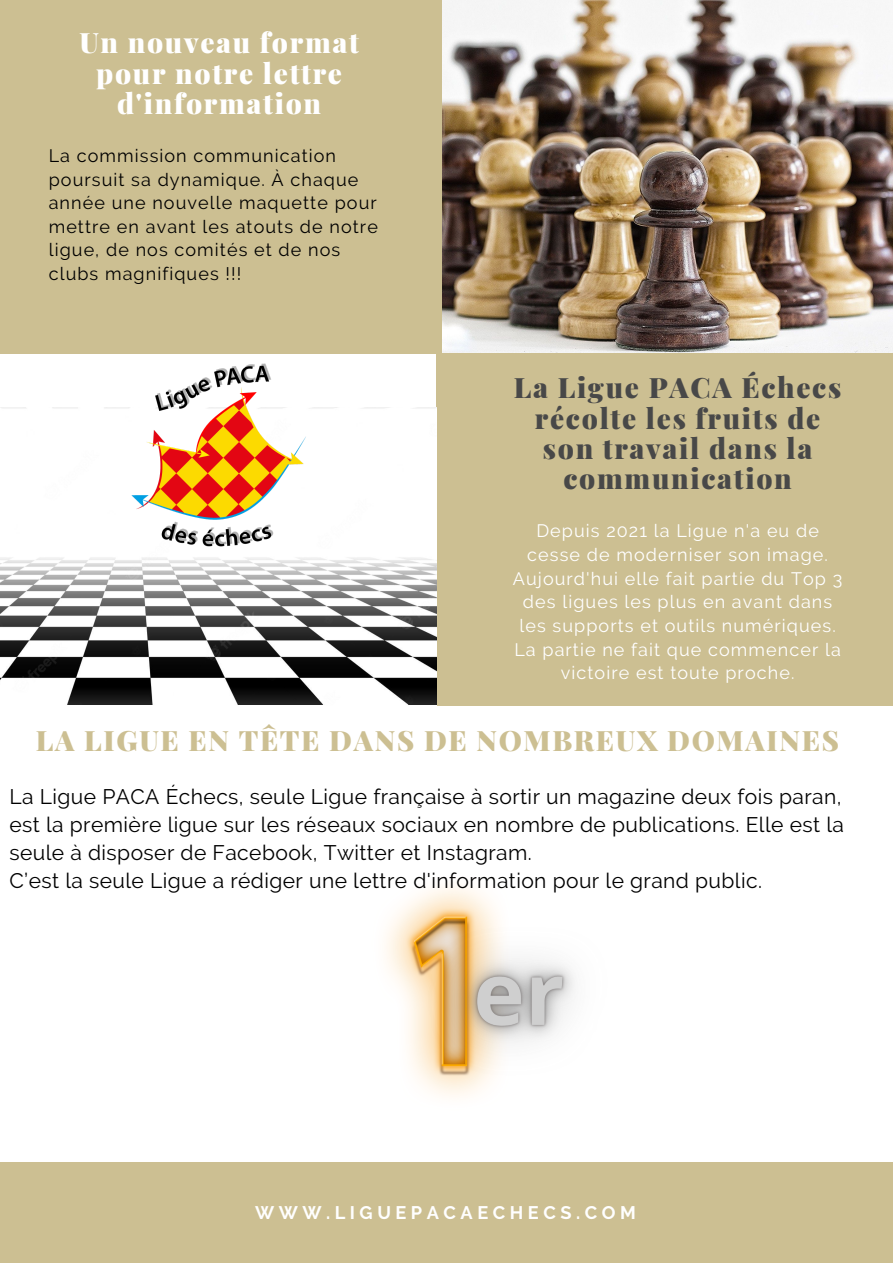
<style>
.page{position:relative;width:893px;height:1264px;background:#fff}
.page>*{position:absolute;margin:0;border:0;box-sizing:border-box;transform-origin:0 0}
.t1{font:900 28.05px/30.3px "Playfair Display";letter-spacing:.06em;color:#484848;text-align:center}
.t2{font:900 28.05px/30.3px "Playfair Display";letter-spacing:.06em;color:#fff;text-align:center}
.t3{font:900 28.05px "Playfair Display";letter-spacing:.06em;color:#ccbf92}
.t4{font:21px/28px "Raleway";letter-spacing:.02em;color:#000}
.t5{font:700 18.15px "Raleway";letter-spacing:.25em;color:#fff}
.t6{font:18px/23.5px "Raleway";letter-spacing:.06em;color:#fff;text-align:center}
.t7{font:18px/23.5px "Raleway";letter-spacing:.06em;color:#000}
</style>
<div class="page">
<img style="left:441px;top:0;width:451px;height:353px">
<div style="left:0;top:0;width:441px;height:353px;background:#ccbf92"></div>
<div style="left:436px;top:353px;width:456px;height:352px;background:#ccbf92"></div>
<div style="left:0;top:1162px;width:892px;height:100px;background:#ccbf92"></div>
<img style="left:0;top:407px;width:436px;height:298px">
<img style="left:123px;top:353px;width:192px;height:202px">
<img style="left:386px;top:886px;width:189px;height:211px">
<h1 class="t2" style="left:79px;top:26px;width:281px">Un nouveau format pour notre lettre d'information</h1>
<p class="t7" style="left:49px;top:144px;width:330px">La commission communication poursuit sa dynamique. À chaque année une nouvelle maquette pour mettre en avant les atouts de notre ligue, de nos comités et de nos clubs magnifiques !!!</p>
<h1 class="t1" style="left:514px;top:371px;width:329px">La Ligue PACA Échecs récolte les fruits de son travail dans la communication</h1>
<p class="t6" style="left:513px;top:519px;width:331px">Depuis 2021 la Ligue n'a eu de cesse de moderniser son image.<br>Aujourd'hui elle fait partie du Top 3 des ligues les plus en avant dans les supports et outils numériques.<br>La partie ne fait que commencer la victoire est toute proche.</p>
<h1 class="t3" style="left:36px;top:721px;width:804px">LA LIGUE EN TÊTE DANS DE NOMBREUX DOMAINES</h1>
<p class="t4" style="left:9px;top:782px;width:836px">La Ligue PACA Échecs, seule Ligue française à sortir un magazine deux fois paran, est la première ligue sur les réseaux sociaux en nombre de publications. Elle est la seule à disposer de Facebook, Twitter et Instagram.<br>C’est la seule Ligue a rédiger une lettre d'information pour le grand public.</p>
<p class="t5" style="left:255px;top:1202px;width:382px">WWW.LIGUEPACAECHECS.COM</p>
</div>
